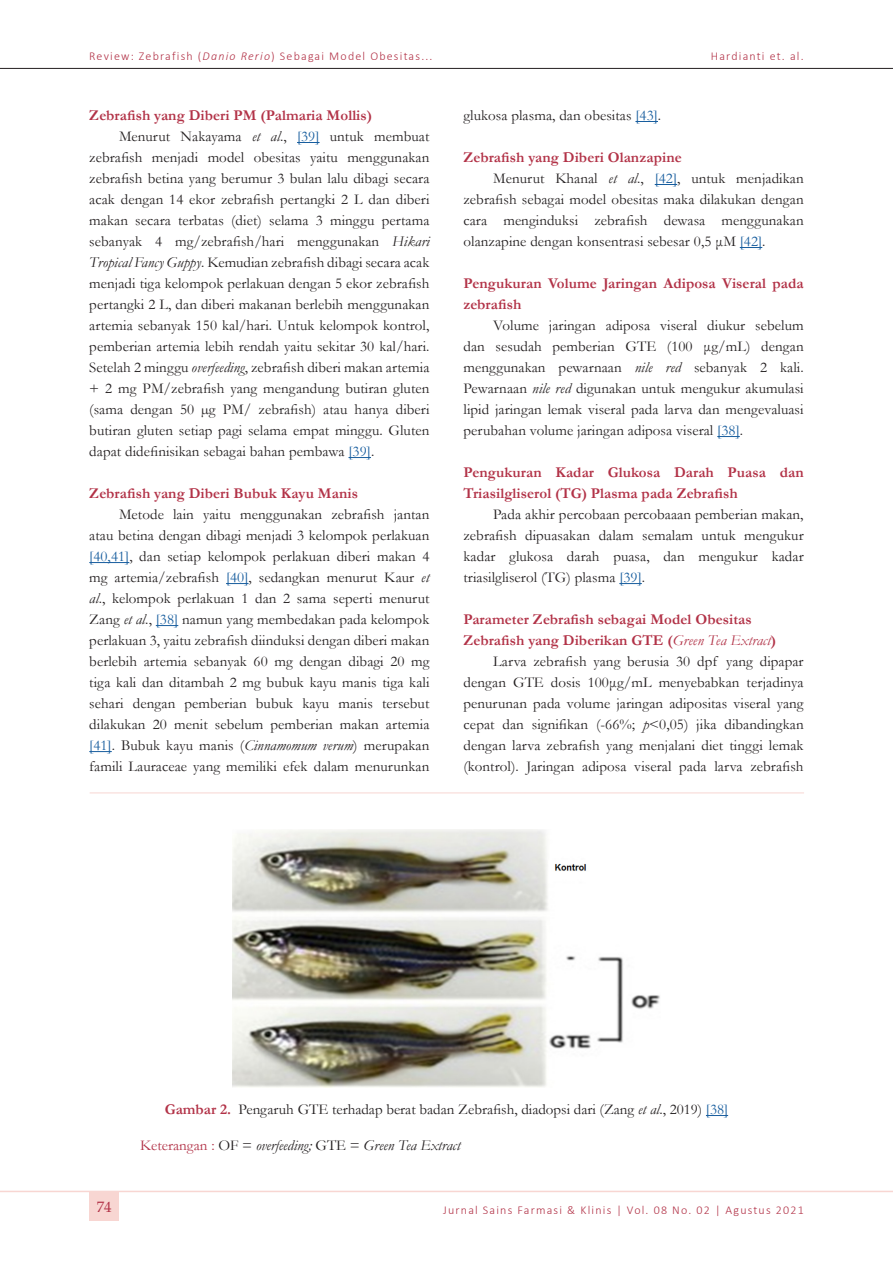
<style>
.page{position:relative;width:893px;height:1263px;background:#fff}
.page>*{position:absolute;margin:0;border:0;box-sizing:border-box;transform-origin:0 0}
.t1{font:15px/21px "Garamond";letter-spacing:.005em;color:#231f20;text-align:justify}
.t2{font:700 15px/21px "Garamond";letter-spacing:.005em;color:#b23247}
.t3{font:italic 15px "Garamond";color:#231f20}
.t4{font:15px "Book Antiqua";color:#b23247}
.t5{font:300 12px "Calibri";letter-spacing:.1em;color:#b23247}
.s1{font-style:italic}
.s2{color:#175d9e}
.s3{font-weight:400;font-style:italic}
.s4{font-weight:700;color:#b23247}
.s5{font-style:normal;color:#b23247}
.s6{font-style:normal}
</style>
<div class="page">
<hr style="left:0;top:68px;width:893px;height:1px;background:#231f20">
<hr style="left:0;top:1191px;width:893px;height:1px;background:#f8d6d2">
<div style="left:89px;top:1191px;width:30px;height:30px;background:#f8d6d2"></div>
<svg style="left:297px;top:142px;width:23px;height:1px"></svg>
<svg style="left:348px;top:457px;width:23px;height:1px"></svg>
<hr style="left:89px;top:562px;width:40px;height:1px;background:#175d9e">
<svg style="left:226px;top:583px;width:23px;height:1px"></svg>
<svg style="left:156px;top:625px;width:22px;height:1px"></svg>
<svg style="left:89px;top:751px;width:23px;height:1px"></svg>
<svg style="left:635px;top:121px;width:23px;height:1px"></svg>
<svg style="left:655px;top:184px;width:22px;height:1px"></svg>
<svg style="left:740px;top:247px;width:22px;height:1px"></svg>
<svg style="left:717px;top:436px;width:23px;height:1px"></svg>
<svg style="left:619px;top:583px;width:23px;height:1px"></svg>
<img style="left:232px;top:829px;width:428px;height:258px">
<svg style="left:706px;top:1115px;width:22px;height:1px"></svg>
<hr style="left:90px;top:793px;width:714px;height:1px;background:#f8d6d2">
<p class="t5" style="left:89px;top:49px;width:345px">Review: Zebrafish (<span class="s1">Danio Rerio</span>) Sebagai Model Obesitas...</p>
<p class="t5" style="left:711px;top:49px;width:94px">Hardianti et. al.</p>
<p class="t2" style="left:89px;top:105px;width:284px">Zebrafish yang Diberi PM (Palmaria Mollis)</p>
<p class="t1" style="left:89px;top:126px;width:342px;text-indent:30px">Menurut Nakayama <span class="s1">et al</span>., <span class="s2">[39]</span> untuk membuat zebrafish menjadi model obesitas yaitu menggunakan zebrafish betina yang berumur 3 bulan lalu dibagi secara acak dengan 14 ekor zebrafish pertangki 2 L dan diberi makan secara terbatas (diet) selama 3 minggu pertama sebanyak 4 mg/zebrafish/hari menggunakan <span class="s1">Hikari Tropical Fancy Guppy</span>. Kemudian zebrafish dibagi secara acak menjadi tiga kelompok perlakuan dengan 5 ekor zebrafish pertangki 2 L, dan diberi makanan berlebih menggunakan artemia sebanyak 150 kal/hari. Untuk kelompok kontrol, pemberian artemia lebih rendah yaitu sekitar 30 kal/hari.<br>Setelah 2 minggu <span class="s1">overfeeding</span>, zebrafish diberi makan artemia + 2 mg PM/zebrafish yang mengandung butiran gluten (sama dengan 50 µg PM/ zebrafish) atau hanya diberi butiran gluten setiap pagi selama empat minggu. Gluten dapat didefinisikan sebagai bahan pembawa <span class="s2">[39]</span>.</p>
<p class="t2" style="left:89px;top:483px;width:270px">Zebrafish yang Diberi Bubuk Kayu Manis</p>
<p class="t1" style="left:89px;top:504px;width:342px;text-indent:30px">Metode lain yaitu menggunakan zebrafish jantan atau betina dengan dibagi menjadi 3 kelompok perlakuan <span class="s2">[40,41]</span>, dan setiap kelompok perlakuan diberi makan 4 mg artemia/zebrafish <span class="s2">[40]</span>, sedangkan menurut Kaur <span class="s1">et al</span>., kelompok perlakuan 1 dan 2 sama seperti menurut Zang <span class="s1">et al</span>., <span class="s2">[38]</span> namun yang membedakan pada kelompok perlakuan 3, yaitu zebrafish diinduksi dengan diberi makan berlebih artemia sebanyak 60 mg dengan dibagi 20 mg tiga kali dan ditambah 2 mg bubuk kayu manis tiga kali sehari dengan pemberian bubuk kayu manis tersebut dilakukan 20 menit sebelum pemberian makan artemia <span class="s2">[41]</span>. Bubuk kayu manis (<span class="s1">Cinnamomum verum</span>) merupakan famili Lauraceae yang memiliki efek dalam menurunkan</p>
<p class="t1" style="left:463px;top:105px;width:199px">glukosa plasma, dan obesitas <span class="s2">[43]</span>.</p>
<p class="t2" style="left:463px;top:147px;width:220px">Zebrafish yang Diberi Olanzapine</p>
<p class="t1" style="left:463px;top:168px;width:342px;text-indent:30px">Menurut Khanal <span class="s1">et al</span>., <span class="s2">[42]</span>, untuk menjadikan zebrafish sebagai model obesitas maka dilakukan dengan cara menginduksi zebrafish dewasa menggunakan olanzapine dengan konsentrasi sebesar 0,5 μM <span class="s2">[42]</span>.</p>
<p class="t2" style="left:463px;top:273px;width:342px">Pengukuran Volume Jaringan Adiposa Viseral pada zebrafish</p>
<p class="t1" style="left:463px;top:315px;width:342px;text-indent:30px">Volume jaringan adiposa viseral diukur sebelum dan sesudah pemberian GTE (100 μg/mL) dengan menggunakan pewarnaan <span class="s1">nile red</span> sebanyak 2 kali.<br>Pewarnaan <span class="s1">nile red</span> digunakan untuk mengukur akumulasi lipid jaringan lemak viseral pada larva dan mengevaluasi perubahan volume jaringan adiposa viseral <span class="s2">[38]</span>.</p>
<p class="t2" style="left:463px;top:462px;width:342px">Pengukuran Kadar Glukosa Darah Puasa dan<br>Triasilgliserol (TG) Plasma pada Zebrafish</p>
<p class="t1" style="left:463px;top:504px;width:342px;text-indent:30px">Pada akhir percobaan percobaaan pemberian makan, zebrafish dipuasakan dalam semalam untuk mengukur kadar glukosa darah puasa, dan mengukur kadar triasilgliserol (TG) plasma <span class="s2">[39]</span>.</p>
<p class="t2" style="left:463px;top:609px;width:290px">Parameter Zebrafish sebagai Model Obesitas</p>
<p class="t2" style="left:463px;top:630px;width:314px">Zebrafish yang Diberikan GTE (<span class="s3">Green Tea Extract</span>)</p>
<p class="t1" style="left:463px;top:651px;width:342px;text-indent:30px">Larva zebrafish yang berusia 30 dpf yang dipapar dengan GTE dosis 100μg/mL menyebabkan terjadinya penurunan pada volume jaringan adipositas viseral yang cepat dan signifikan (-66%; <span class="s1">p</span>&lt;0,05) jika dibandingkan dengan larva zebrafish yang menjalani diet tinggi lemak (kontrol). Jaringan adiposa viseral pada larva zebrafish</p>
<p class="t1" style="left:165px;top:1099px;width:565px"><span class="s4">Gambar 2.</span> Pengaruh GTE terhadap berat badan Zebrafish, diadopsi dari (Zang <span class="s1">et al</span>., 2019) <span class="s2">[38]</span></p>
<p class="t3" style="left:140px;top:1135px;width:322px"><span class="s5">Keterangan :</span> <span class="s6">OF =</span> overfeeding; <span class="s6">GTE =</span> Green Tea Extract</p>
<p class="t4" style="left:97px;top:1196px;width:16px">74</p>
<p class="t5" style="left:443px;top:1202px;width:362px">Jurnal Sains Farmasi &amp; Klinis | Vol. 08 No. 02 | Agustus 2021</p>
</div>
